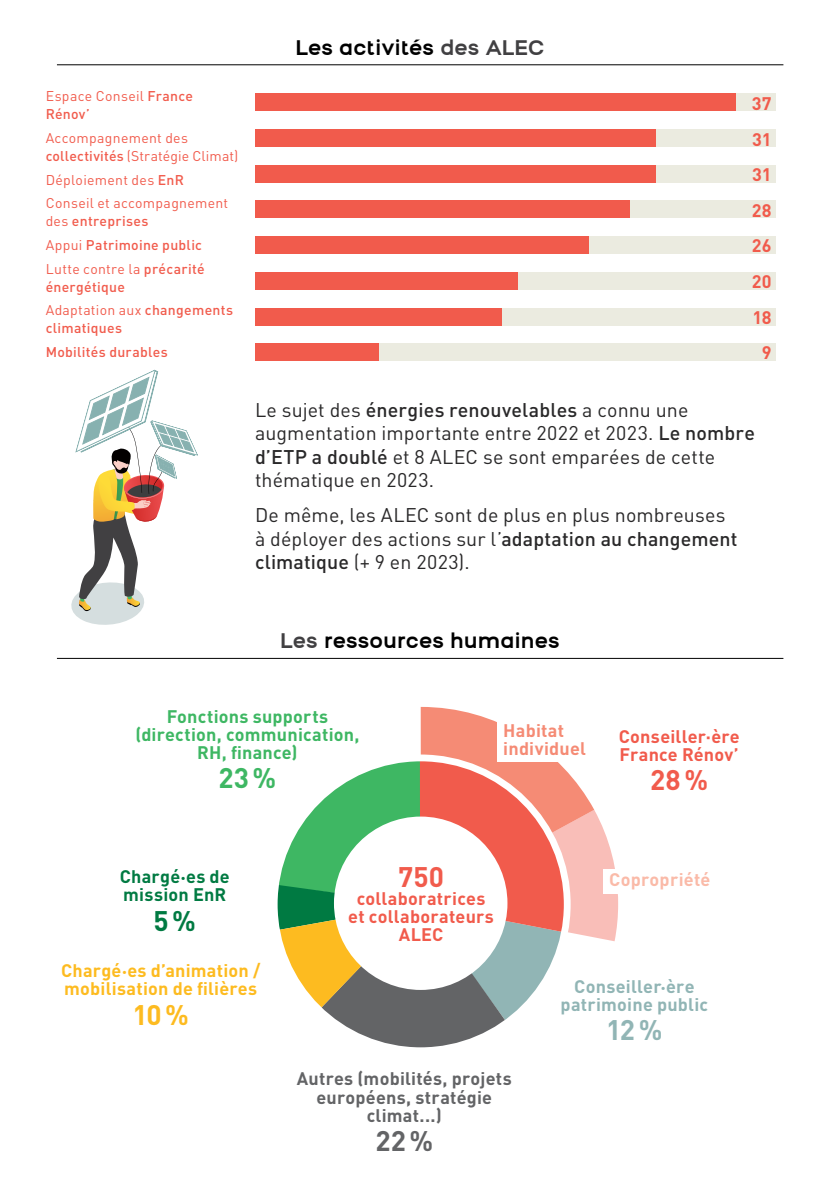
<style>
.page{position:relative;width:840px;height:1191px;background:#fff}
.page>*{position:absolute;margin:0;border:0;box-sizing:border-box;transform-origin:0 0}
.t1{font:700 28px "DIN Pro";color:#f15b4c}
.t2{font:700 28px "DIN Pro";color:#3eb763}
.t3{font:700 28px "DIN Pro";color:#fdbb20}
.t4{font:700 28px "DIN Pro";color:#636466}
.t5{font:700 28px "DIN Pro";color:#91b5b5}
.t6{font:700 28px "DIN Pro";color:#007a42}
.t7{font:700 21px "Bronova";letter-spacing:.005em;color:#000}
.t8{font:19.6px/23.6px "DIN Pro";letter-spacing:.005em;color:#292829}
.t9{font:700 18px/35.6px "DIN Pro";letter-spacing:.01em;color:#f15b4c;text-align:center}
.t10{font:700 18px/18px "DIN Pro";letter-spacing:.01em;color:#3eb763;text-align:center}
.t11{font:700 18px/18px "DIN Pro";letter-spacing:.015em;color:#636466;text-align:center}
.t12{font:700 18px/18px "DIN Pro";letter-spacing:.01em;color:#fdbb20}
.t13{font:700 18px/18px "DIN Pro";letter-spacing:.015em;color:#91b5b5;text-align:center}
.t14{font:700 18px/18px "DIN Pro";letter-spacing:.01em;color:#007a42}
.t15{font:700 18px/18px "DIN Pro";letter-spacing:.015em;color:#f58b75}
.t16{font:700 18px "DIN Pro";letter-spacing:.015em;color:#fabaa8}
.t17{font:500 14px/23.6px "DIN Pro";letter-spacing:.02em;color:#f15b4c}
.t18{font:14px/18px "DIN Pro";letter-spacing:.02em;color:#f15b4c}
.s1{font-weight:500}
.s2{font-weight:400}
.s3{color:#414042}
.s4{font-family:"Marianne"}
</style>
<div class="page">
<hr style="left:57px;top:64px;width:726px;height:1px;background:#000">
<div style="left:255px;top:93px;width:520px;height:18px;background:#ebebe0"></div>
<div style="left:255px;top:93px;width:480px;height:18px;background:#f15b4c"></div>
<div style="left:255px;top:129px;width:520px;height:17px;background:#ebebe0"></div>
<div style="left:255px;top:129px;width:400px;height:17px;background:#f15b4c"></div>
<div style="left:255px;top:165px;width:520px;height:17px;background:#ebebe0"></div>
<div style="left:255px;top:165px;width:400px;height:17px;background:#f15b4c"></div>
<div style="left:255px;top:201px;width:520px;height:17px;background:#ebebe0"></div>
<div style="left:255px;top:201px;width:374px;height:17px;background:#f15b4c"></div>
<div style="left:255px;top:236px;width:520px;height:18px;background:#ebebe0"></div>
<div style="left:255px;top:236px;width:333px;height:18px;background:#f15b4c"></div>
<div style="left:255px;top:272px;width:520px;height:17px;background:#ebebe0"></div>
<div style="left:255px;top:272px;width:262px;height:17px;background:#f15b4c"></div>
<div style="left:255px;top:308px;width:520px;height:17px;background:#ebebe0"></div>
<div style="left:255px;top:308px;width:246px;height:17px;background:#f15b4c"></div>
<div style="left:255px;top:344px;width:520px;height:17px;background:#ebebe0"></div>
<div style="left:255px;top:344px;width:123px;height:17px;background:#f15b4c"></div>
<hr style="left:57px;top:658px;width:726px;height:1px;background:#000">
<svg style="left:278px;top:707px;width:339px;height:339px"></svg>
<div style="left:497px;top:720px;width:118px;height:41px;background:#fff"></div>
<div style="left:603px;top:868px;width:111px;height:25px;background:#fff"></div>
<div style="left:334px;top:816px;width:173px;height:174px;background:#fff;border-radius:50%"></div>
<div style="left:270px;top:754px;width:300px;height:300px;border:7px solid #fff;border-radius:50%"></div>
<svg style="left:71px;top:369px;width:126px;height:256px"></svg>
<p class="t18" style="left:46px;top:86px;width:149px">Espace Conseil <span class="s1">France<br>Rénov’</span></p>
<p class="t18" style="left:46px;top:128px;width:194px">Accompagnement des <span class="s1">collectivités</span> (Stratégie Climat)</p>
<p class="t18" style="left:46px;top:167px;width:184px;line-height:23.6px">Déploiement des <span class="s1">EnR<br></span>Conseil et accompagnement</p>
<p class="t17" style="left:46px;top:209px;width:160px"><span class="s2">des</span> entreprises<br><span class="s2">Appui</span> Patrimoine public<br><span class="s2">Lutte contre la</span> précarité</p>
<p class="t17" style="left:46px;top:274px;width:189px">énergétique<br><span class="s2">Adaptation aux</span> changements</p>
<p class="t17" style="left:46px;top:316px;width:123px">climatiques<br>Mobilités durables</p>
<p class="t7" style="left:295px;top:34px;width:250px">Les activités <span class="s3">des ALEC</span></p>
<p class="t9" style="left:751px;top:85px;width:21px">37<br>31<br>31<br>28<br>26<br>20<br>18<br>9</p>
<p class="t8" style="left:255px;top:397px;width:501px">Le sujet des <span class="s1">énergies renouvelables</span> a connu une augmentation importante entre 2022 et 2023. <span class="s1">Le nombre d’ETP a doublé</span> et 8 ALEC se sont emparées de cette thématique en 2023.</p>
<p class="t8" style="left:255px;top:502px;width:483px">De même, les ALEC sont de plus en plus nombreuses à déployer des actions sur l’<span class="s1">adaptation au changement climatique</span> (+ 9 en 2023).</p>
<p class="t7" style="left:280px;top:628px;width:281px"><span class="s3">Les</span> ressources humaines</p>
<p class="t10" style="left:135px;top:707px;width:225px">Fonctions supports (direction, communication,<br>RH, finance)</p>
<h1 class="t2" style="left:218px;top:759px;width:59px">23%</h1>
<p class="t15" style="left:503px;top:720px;width:84px">Habitat individuel</p>
<p class="t9" style="left:618px;top:727px;width:122px;line-height:18px;text-align:left">Conseiller·ère<br>France Rénov’</p>
<h1 class="t1" style="left:650px;top:761px;width:59px">28%</h1>
<p class="t14" style="left:120px;top:867px;width:111px">Chargé<span class="s4">·</span>es de mission EnR</p>
<h1 class="t6" style="left:153px;top:901px;width:44px">5%</h1>
<p class="t12" style="left:61px;top:961px;width:200px">Chargé<span class="s4">·</span>es d’animation / mobilisation de filières</p>
<h1 class="t3" style="left:132px;top:995px;width:58px">10%</h1>
<h1 class="t1" style="left:398px;top:857px;width:47px">750</h1>
<p class="t16" style="left:609px;top:867px;width:103px">Copropriété</p>
<p class="t9" style="left:348px;top:888px;width:147px;line-height:18px">collaboratrices et collaborateurs<br>ALEC</p>
<p class="t11" style="left:296px;top:1069px;width:216px">Autres (mobilités, projets européens, stratégie climat...)</p>
<h1 class="t4" style="left:375px;top:1121px;width:59px">22%</h1>
<p class="t13" style="left:560px;top:976px;width:149px">Conseiller<span class="s4">·</span>ère patrimoine public</p>
<h1 class="t5" style="left:606px;top:1011px;width:58px">12%</h1>
</div>
